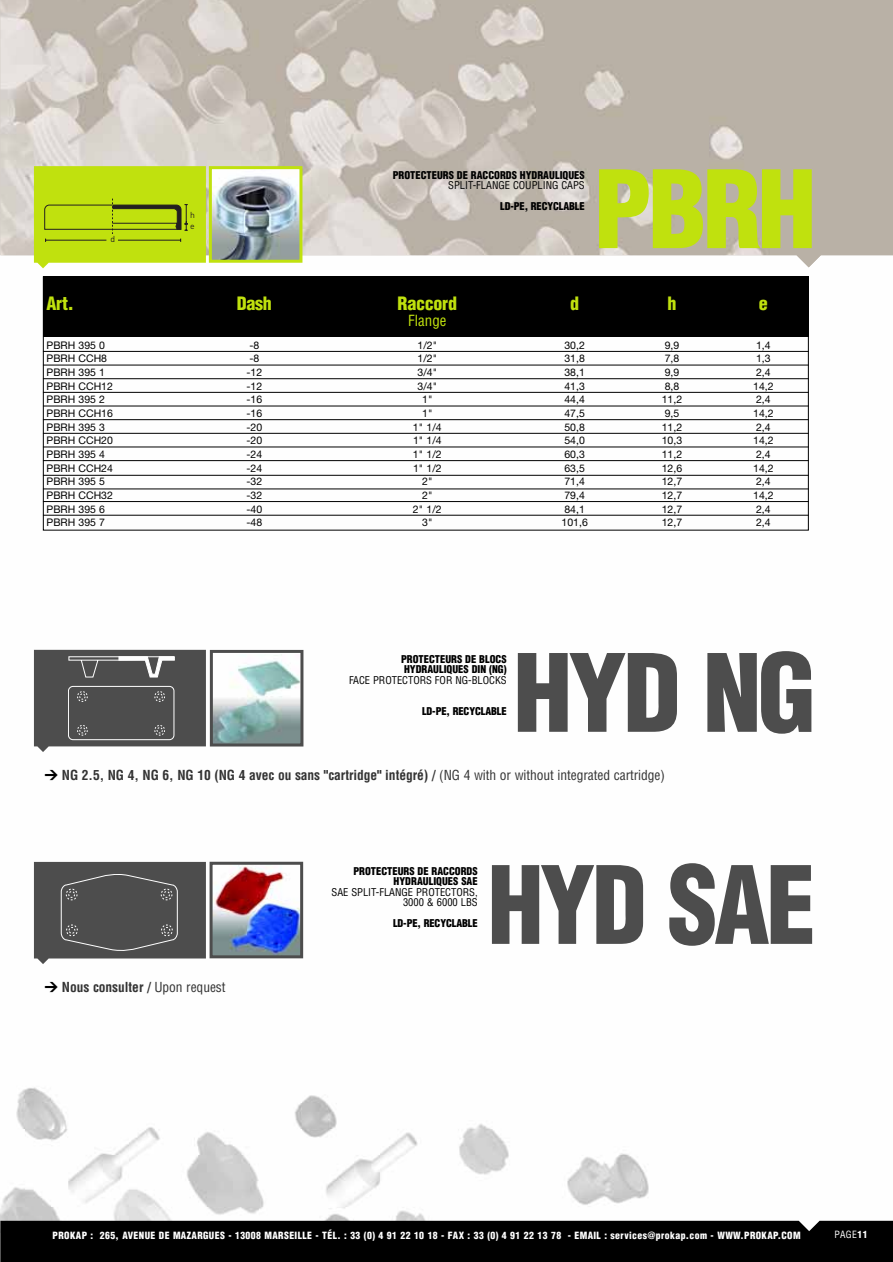
<style>
.page{position:relative;width:893px;height:1262px;background:#fff}
.page>*{position:absolute;margin:0;border:0;box-sizing:border-box;transform-origin:0 0}
.t1{font:900 condensed 105px "Helvetica";letter-spacing:-.035em;color:#4d4d4d;scale:.95 1}
.t2{font:900 condensed 105px "Helvetica";letter-spacing:-.035em;color:#4d4d4d}
.t3{font:900 condensed 105px "Helvetica";color:#c0e10e}
.t4{font:900 condensed 18px "Helvetica";letter-spacing:-.015em;color:#c0e10e}
.t5{font:condensed 15px "Helvetica";color:#c0e10e}
.t6{font:700 condensed 13.5px "Helvetica";letter-spacing:-.005em;color:#333}
.t7{font:10.5px "Helvetica Neue";color:#000}
.t8{font:900 condensed 10.5px/10.5px "Helvetica";color:#000}
.t9{font:condensed 10.5px/10.5px "Helvetica";color:#000;text-align:right}
.t10{font:900 condensed 9.75px "Helvetica";letter-spacing:.04em;color:#fff}
.t11{font:condensed 9.75px "Helvetica";color:#fff}
.t12{font:8.55px/11.6px "DIN";color:#231f20}
.s1{font-family:"DIN";font-weight:900;font-stretch:normal;color:#000}
.s2{font-weight:400}
.s3{font-weight:900}
</style>
<div class="page">
<img style="left:0;top:267px;width:809px;height:953px">
<img style="left:0;top:0;width:892px;height:267px">
<div style="left:0;top:1220px;width:892px;height:41px;background:#000"></div>
<svg style="left:34px;top:166px;width:172px;height:102px;background:#bbd81b"></svg>
<img style="left:213px;top:170px;width:85px;height:89px">
<div style="left:209px;top:166px;width:93px;height:97px;border:3px solid #c0e10e"></div>
<svg style="left:34px;top:650px;width:172px;height:102px;background:#5f5f5f"></svg>
<svg style="left:34px;top:862px;width:172px;height:102px;background:#595959"></svg>
<hr style="left:43px;top:351px;width:765px;height:1px;background:#000">
<hr style="left:43px;top:365px;width:765px;height:1px;background:#000">
<hr style="left:43px;top:378px;width:765px;height:1px;background:#000">
<hr style="left:43px;top:392px;width:765px;height:1px;background:#000">
<hr style="left:43px;top:406px;width:765px;height:1px;background:#000">
<hr style="left:43px;top:419px;width:765px;height:1px;background:#000">
<hr style="left:43px;top:433px;width:765px;height:1px;background:#000">
<div style="left:43px;top:278px;width:765px;height:58px;background:#000"></div>
<div style="left:43px;top:276px;width:765px;height:254px;border:1px solid #000"></div>
<hr style="left:43px;top:447px;width:765px;height:1px;background:#000">
<hr style="left:43px;top:460px;width:765px;height:1px;background:#000">
<hr style="left:43px;top:475px;width:765px;height:1px;background:#000">
<hr style="left:43px;top:488px;width:765px;height:1px;background:#000">
<hr style="left:43px;top:501px;width:765px;height:1px;background:#000">
<hr style="left:43px;top:515px;width:765px;height:1px;background:#000">
<img style="left:214px;top:654px;width:85px;height:88px">
<div style="left:210px;top:650px;width:93px;height:96px;border:3px solid #4d4d4d"></div>
<img style="left:213px;top:865px;width:86px;height:89px">
<div style="left:209px;top:861px;width:94px;height:97px;border:3px solid #4d4d4d"></div>
<p class="t12" style="left:110px;top:235px;width:6px">d</p>
<p class="t12" style="left:190px;top:210px;width:6px">h e</p>
<p class="t8" style="left:393px;top:171px;width:193px">PROTECTEURS DE RACCORDS HYDRAULIQUES</p>
<p class="t9" style="left:448px;top:181px;width:138px">SPLIT-FLANGE COUPLING CAPS</p>
<p class="t8" style="left:500px;top:202px;width:86px">LD-PE, RECYCLABLE</p>
<h1 class="t3" style="left:593px;top:169px;width:224px">PBRH</h1>
<h2 class="t4" style="left:47px;top:296px;width:29px">Art.</h2>
<h2 class="t4" style="left:237px;top:296px;width:37px">Dash</h2>
<h2 class="t4" style="left:397px;top:296px;width:61px">Raccord</h2>
<h2 class="t4" style="left:570px;top:296px;width:10px">d</h2>
<h2 class="t4" style="left:667px;top:296px;width:10px">h</h2>
<h2 class="t4" style="left:759px;top:296px;width:10px">e</h2>
<h3 class="t5" style="left:408px;top:315px;width:40px">Flange</h3>
<p class="t7" style="left:47px;top:341px;width:60px">PBRH 395 0</p>
<p class="t7" style="left:249px;top:341px;width:11px">-8</p>
<p class="t7" style="left:417px;top:341px;width:21px">1/2"</p>
<p class="t7" style="left:564px;top:341px;width:22px">30,2</p>
<p class="t7" style="left:664px;top:341px;width:16px">9,9</p>
<p class="t7" style="left:756px;top:341px;width:16px">1,4</p>
<p class="t7" style="left:47px;top:355px;width:62px">PBRH CCH8</p>
<p class="t7" style="left:249px;top:355px;width:11px">-8</p>
<p class="t7" style="left:417px;top:355px;width:21px">1/2"</p>
<p class="t7" style="left:564px;top:355px;width:22px">31,8</p>
<p class="t7" style="left:664px;top:355px;width:16px">7,8</p>
<p class="t7" style="left:756px;top:355px;width:16px">1,3</p>
<p class="t7" style="left:47px;top:368px;width:60px">PBRH 395 1</p>
<p class="t7" style="left:246px;top:368px;width:17px">-12</p>
<p class="t7" style="left:417px;top:368px;width:21px">3/4"</p>
<p class="t7" style="left:564px;top:368px;width:22px">38,1</p>
<p class="t7" style="left:664px;top:368px;width:16px">9,9</p>
<p class="t7" style="left:756px;top:368px;width:16px">2,4</p>
<p class="t7" style="left:47px;top:382px;width:68px">PBRH CCH12</p>
<p class="t7" style="left:246px;top:382px;width:17px">-12</p>
<p class="t7" style="left:417px;top:382px;width:21px">3/4"</p>
<p class="t7" style="left:564px;top:382px;width:22px">41,3</p>
<p class="t7" style="left:664px;top:382px;width:16px">8,8</p>
<p class="t7" style="left:753px;top:382px;width:22px">14,2</p>
<p class="t7" style="left:47px;top:396px;width:60px">PBRH 395 2</p>
<p class="t7" style="left:246px;top:396px;width:17px">-16</p>
<p class="t7" style="left:422px;top:396px;width:12px">1"</p>
<p class="t7" style="left:564px;top:396px;width:22px">44,4</p>
<p class="t7" style="left:661px;top:396px;width:22px">11,2</p>
<p class="t7" style="left:756px;top:396px;width:16px">2,4</p>
<p class="t7" style="left:47px;top:409px;width:68px">PBRH CCH16</p>
<p class="t7" style="left:246px;top:409px;width:17px">-16</p>
<p class="t7" style="left:422px;top:409px;width:12px">1"</p>
<p class="t7" style="left:564px;top:409px;width:22px">47,5</p>
<p class="t7" style="left:664px;top:409px;width:16px">9,5</p>
<p class="t7" style="left:753px;top:409px;width:22px">14,2</p>
<p class="t7" style="left:47px;top:423px;width:60px">PBRH 395 3</p>
<p class="t7" style="left:246px;top:423px;width:17px">-20</p>
<p class="t7" style="left:413px;top:423px;width:30px">1" 1/4</p>
<p class="t7" style="left:564px;top:423px;width:22px">50,8</p>
<p class="t7" style="left:661px;top:423px;width:22px">11,2</p>
<p class="t7" style="left:756px;top:423px;width:16px">2,4</p>
<p class="t7" style="left:47px;top:437px;width:68px">PBRH CCH20</p>
<p class="t7" style="left:246px;top:437px;width:17px">-20</p>
<p class="t7" style="left:413px;top:437px;width:30px">1" 1/4</p>
<p class="t7" style="left:564px;top:437px;width:22px">54,0</p>
<p class="t7" style="left:661px;top:437px;width:22px">10,3</p>
<p class="t7" style="left:753px;top:437px;width:22px">14,2</p>
<p class="t7" style="left:47px;top:450px;width:60px">PBRH 395 4</p>
<p class="t7" style="left:246px;top:450px;width:17px">-24</p>
<p class="t7" style="left:413px;top:450px;width:30px">1" 1/2</p>
<p class="t7" style="left:564px;top:450px;width:22px">60,3</p>
<p class="t7" style="left:661px;top:450px;width:22px">11,2</p>
<p class="t7" style="left:756px;top:450px;width:16px">2,4</p>
<p class="t7" style="left:47px;top:464px;width:68px">PBRH CCH24</p>
<p class="t7" style="left:246px;top:464px;width:17px">-24</p>
<p class="t7" style="left:413px;top:464px;width:30px">1" 1/2</p>
<p class="t7" style="left:564px;top:464px;width:22px">63,5</p>
<p class="t7" style="left:661px;top:464px;width:22px">12,6</p>
<p class="t7" style="left:753px;top:464px;width:22px">14,2</p>
<p class="t7" style="left:47px;top:478px;width:60px">PBRH 395 5</p>
<p class="t7" style="left:246px;top:478px;width:17px">-32</p>
<p class="t7" style="left:422px;top:478px;width:12px">2"</p>
<p class="t7" style="left:564px;top:478px;width:22px">71,4</p>
<p class="t7" style="left:661px;top:478px;width:22px">12,7</p>
<p class="t7" style="left:756px;top:478px;width:16px">2,4</p>
<p class="t7" style="left:47px;top:491px;width:68px">PBRH CCH32</p>
<p class="t7" style="left:246px;top:491px;width:17px">-32</p>
<p class="t7" style="left:422px;top:491px;width:12px">2"</p>
<p class="t7" style="left:564px;top:491px;width:22px">79,4</p>
<p class="t7" style="left:661px;top:491px;width:22px">12,7</p>
<p class="t7" style="left:753px;top:491px;width:22px">14,2</p>
<p class="t7" style="left:47px;top:505px;width:60px">PBRH 395 6</p>
<p class="t7" style="left:246px;top:505px;width:17px">-40</p>
<p class="t7" style="left:413px;top:505px;width:30px">2" 1/2</p>
<p class="t7" style="left:564px;top:505px;width:22px">84,1</p>
<p class="t7" style="left:661px;top:505px;width:22px">12,7</p>
<p class="t7" style="left:756px;top:505px;width:16px">2,4</p>
<p class="t7" style="left:47px;top:519px;width:60px">PBRH 395 7</p>
<p class="t7" style="left:246px;top:519px;width:17px">-48</p>
<p class="t7" style="left:422px;top:519px;width:12px">3"</p>
<p class="t7" style="left:561px;top:519px;width:28px">101,6</p>
<p class="t7" style="left:661px;top:519px;width:22px">12,7</p>
<p class="t7" style="left:756px;top:519px;width:16px">2,4</p>
<p class="t8" style="left:401px;top:654px;width:107px">PROTECTEURS DE BLOCS<br>HYDRAULIQUES DIN (NG)</p>
<p class="t9" style="left:349px;top:675px;width:159px">FACE PROTECTORS FOR NG-BLOCKS</p>
<p class="t8" style="left:422px;top:707px;width:86px">LD-PE, RECYCLABLE</p>
<h1 class="t2" style="left:513px;top:653px;width:304px">HYD NG</h1>
<p class="t6" style="left:44px;top:770px;width:622px"><span class="s1">&gt;</span> NG 2.5, NG 4, NG 6, NG 10 (NG 4 avec ou sans "cartridge" intégré) / <span class="s2">(NG 4 with or without integrated cartridge)</span></p>
<p class="t6" style="left:44px;top:982px;width:183px"><span class="s1">&gt;</span> Nous consulter / <span class="s2">Upon request</span></p>
<p class="t8" style="left:353px;top:866px;width:126px;text-align:right">PROTECTEURS DE RACCORDS<br>HYDRAULIQUES SAE</p>
<p class="t9" style="left:331px;top:887px;width:148px">SAE SPLIT-FLANGE PROTECTORS,<br>3000 &amp; 6000 LBS</p>
<p class="t8" style="left:393px;top:919px;width:86px">LD-PE, RECYCLABLE</p>
<h1 class="t1" style="left:488px;top:865px;width:347px">HYD SAE</h1>
<p class="t10" style="left:53px;top:1231px;width:749px">PROKAP : 265, AVENUE DE MAZARGUES - 13008 MARSEILLE - TÉL. : 33 (0) 4 91 22 10 18 - FAX : 33 (0) 4 91 22 13 78 - EMAIL : services@prokap.com - WWW.PROKAP.COM</p>
<p class="t11" style="left:834px;top:1231px;width:35px">PAGE<span class="s3">11</span></p>
</div>
